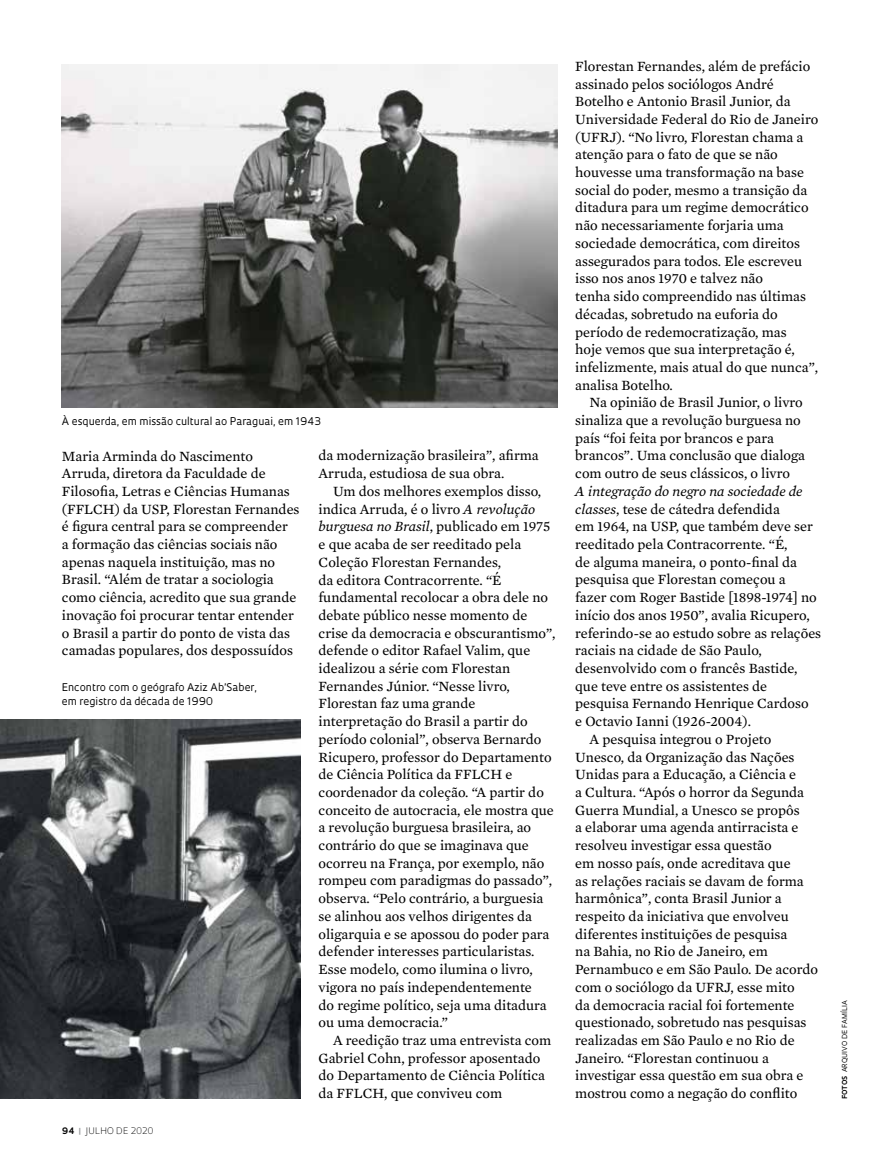
<style>
.page{position:relative;width:885px;height:1169px;background:#fff}
.page>*{position:absolute;margin:0;border:0;box-sizing:border-box;transform-origin:0 0}
.t1{font:14.4px/17.7px "Mercury Text G2";color:#000}
.t2{font:italic 14.4px "Mercury Text G2";color:#000}
.t3{font:10.35px/14.1px "Oculum";color:#000}
.t4{font:300 8.7px "Oculum";letter-spacing:.01em;color:#000}
.t5{font:6.75px "Oculum";letter-spacing:.015em;color:#000}
.s1{font-style:italic}
.s2{font-weight:700}
.s3{font-weight:700;color:#939598}
</style>
<div class="page">
<img style="left:0;top:720px;width:301px;height:378px">
<img style="left:62px;top:64px;width:496px;height:343px">
<p class="t3" style="left:62px;top:414px;width:261px">À esquerda, em missão cultural ao Paraguai, em 1943</p>
<p class="t1" style="left:62px;top:446px;width:239px">Maria Arminda do Nascimento Arruda, diretora da Faculdade de Filosofia, Letras e Ciências Humanas (FFLCH) da USP, Florestan Fernandes é figura central para se compreender<br>a formação das ciências sociais não apenas naquela instituição, mas no Brasil. “Além de tratar a sociologia como ciência, acredito que sua grande inovação foi procurar tentar entender o Brasil a partir do ponto de vista das camadas populares, dos despossuídos</p>
<p class="t1" style="left:319px;top:446px;width:222px">da modernização brasileira”, afirma<br>Arruda, estudiosa de sua obra.</p>
<p class="t1" style="left:319px;top:481px;width:238px;text-indent:14px">Um dos melhores exemplos disso, indica Arruda, é o livro <span class="s1">A revolução burguesa no Brasil</span>, publicado em 1975 e que acaba de ser reeditado pela Coleção Florestan Fernandes,<br>da editora Contracorrente. “É fundamental recolocar a obra dele no debate público nesse momento de crise da democracia e obscurantismo”, defende o editor Rafael Valim, que idealizou a série com Florestan Fernandes Júnior. “Nesse livro, Florestan faz uma grande interpretação do Brasil a partir do período colonial”, observa Bernardo Ricupero, professor do Departamento de Ciência Política da FFLCH e coordenador da coleção. “A partir do conceito de autocracia, ele mostra que a revolução burguesa brasileira, ao contrário do que se imaginava que ocorreu na França, por exemplo, não rompeu com paradigmas do passado”, observa. “Pelo contrário, a burguesia se alinhou aos velhos dirigentes da oligarquia e se apossou do poder para defender interesses particularistas.<br>Esse modelo, como ilumina o livro, vigora no país independentemente<br>do regime político, seja uma ditadura ou uma democracia.”</p>
<p class="t1" style="left:319px;top:1030px;width:234px;text-indent:14px">A reedição traz uma entrevista com Gabriel Cohn, professor aposentado do Departamento de Ciência Política da FFLCH, que conviveu com</p>
<p class="t3" style="left:62px;top:679px;width:197px">Encontro com o geógrafo Aziz Ab’Saber, em registro da década de 1990</p>
<p class="t4" style="left:62px;top:1124px;width:93px"><span class="s2">94</span> <span class="s3">|</span> JULHO DE 2020</p>
<p class="t1" style="left:575px;top:56px;width:245px">Florestan Fernandes, além de prefácio assinado pelos sociólogos André Botelho e Antonio Brasil Junior, da Universidade Federal do Rio de Janeiro (UFRJ). “No livro, Florestan chama a atenção para o fato de que se não houvesse uma transformação na base social do poder, mesmo a transição da ditadura para um regime democrático não necessariamente forjaria uma sociedade democrática, com direitos assegurados para todos. Ele escreveu isso nos anos 1970 e talvez não<br>tenha sido compreendido nas últimas décadas, sobretudo na euforia do período de redemocratização, mas<br>hoje vemos que sua interpretação é, infelizmente, mais atual do que nunca”, analisa Botelho.</p>
<p class="t1" style="left:575px;top:393px;width:231px;text-indent:14px">Na opinião de Brasil Junior, o livro sinaliza que a revolução burguesa no país “foi feita por brancos e para brancos”. Uma conclusão que dialoga com outro de seus clássicos, o livro</p>
<p class="t2" style="left:575px;top:481px;width:229px">A integração do negro na sociedade de</p>
<p class="t1" style="left:575px;top:499px;width:206px"><span class="s1">classes</span>, tese de cátedra defendida</p>
<p class="t1" style="left:575px;top:517px;width:239px">em 1964, na USP, que também deve ser</p>
<p class="t1" style="left:575px;top:534px;width:214px">reeditado pela Contracorrente. “É,</p>
<p class="t1" style="left:575px;top:552px;width:223px">de alguma maneira, o ponto-final da</p>
<p class="t1" style="left:575px;top:570px;width:212px">pesquisa que Florestan começou a</p>
<p class="t1" style="left:575px;top:588px;width:243px">fazer com Roger Bastide [1898-1974] no</p>
<p class="t1" style="left:575px;top:605px;width:236px">início dos anos 1950”, avalia Ricupero,</p>
<p class="t1" style="left:575px;top:623px;width:247px">referindo-se ao estudo sobre as relações</p>
<p class="t1" style="left:575px;top:641px;width:188px">raciais na cidade de São Paulo,</p>
<p class="t1" style="left:575px;top:658px;width:224px">desenvolvido com o francês Bastide,</p>
<p class="t1" style="left:575px;top:676px;width:194px">que teve entre os assistentes de</p>
<p class="t1" style="left:575px;top:694px;width:235px">pesquisa Fernando Henrique Cardoso</p>
<p class="t1" style="left:575px;top:711px;width:177px">e Octavio Ianni (1926-2004).</p>
<p class="t1" style="left:590px;top:729px;width:183px">A pesquisa integrou o Projeto</p>
<p class="t1" style="left:575px;top:747px;width:221px">Unesco, da Organização das Nações</p>
<p class="t1" style="left:575px;top:765px;width:222px">Unidas para a Educação, a Ciência e</p>
<p class="t1" style="left:575px;top:782px;width:230px">a Cultura. “Após o horror da Segunda</p>
<p class="t1" style="left:575px;top:800px;width:226px">Guerra Mundial, a Unesco se propôs</p>
<p class="t1" style="left:575px;top:818px;width:225px">a elaborar uma agenda antirracista e</p>
<p class="t1" style="left:575px;top:835px;width:198px">resolveu investigar essa questão</p>
<p class="t1" style="left:575px;top:853px;width:217px">em nosso país, onde acreditava que</p>
<p class="t1" style="left:575px;top:871px;width:230px">as relações raciais se davam de forma</p>
<p class="t1" style="left:575px;top:889px;width:208px">harmônica”, conta Brasil Junior a</p>
<p class="t1" style="left:575px;top:906px;width:215px">respeito da iniciativa que envolveu</p>
<p class="t1" style="left:575px;top:924px;width:214px">diferentes instituições de pesquisa</p>
<p class="t1" style="left:575px;top:942px;width:194px">na Bahia, no Rio de Janeiro, em</p>
<p class="t1" style="left:575px;top:959px;width:244px">Pernambuco e em São Paulo. De acordo</p>
<p class="t1" style="left:575px;top:977px;width:221px">com o sociólogo da UFRJ, esse mito</p>
<p class="t1" style="left:575px;top:995px;width:221px">da democracia racial foi fortemente</p>
<p class="t1" style="left:575px;top:1012px;width:233px">questionado, sobretudo nas pesquisas</p>
<p class="t1" style="left:575px;top:1030px;width:221px">realizadas em São Paulo e no Rio de</p>
<p class="t1" style="left:575px;top:1048px;width:195px">Janeiro. “Florestan continuou a</p>
<p class="t1" style="left:575px;top:1066px;width:230px">investigar essa questão em sua obra e</p>
<p class="t1" style="left:575px;top:1083px;width:224px">mostrou como a negação do conflito</p>
<p class="t5" style="left:840px;top:1098px;width:100px;rotate:-90deg"><span class="s2">FOTOS</span> ARQUIVO DE FAMÍLIA</p>
</div>
